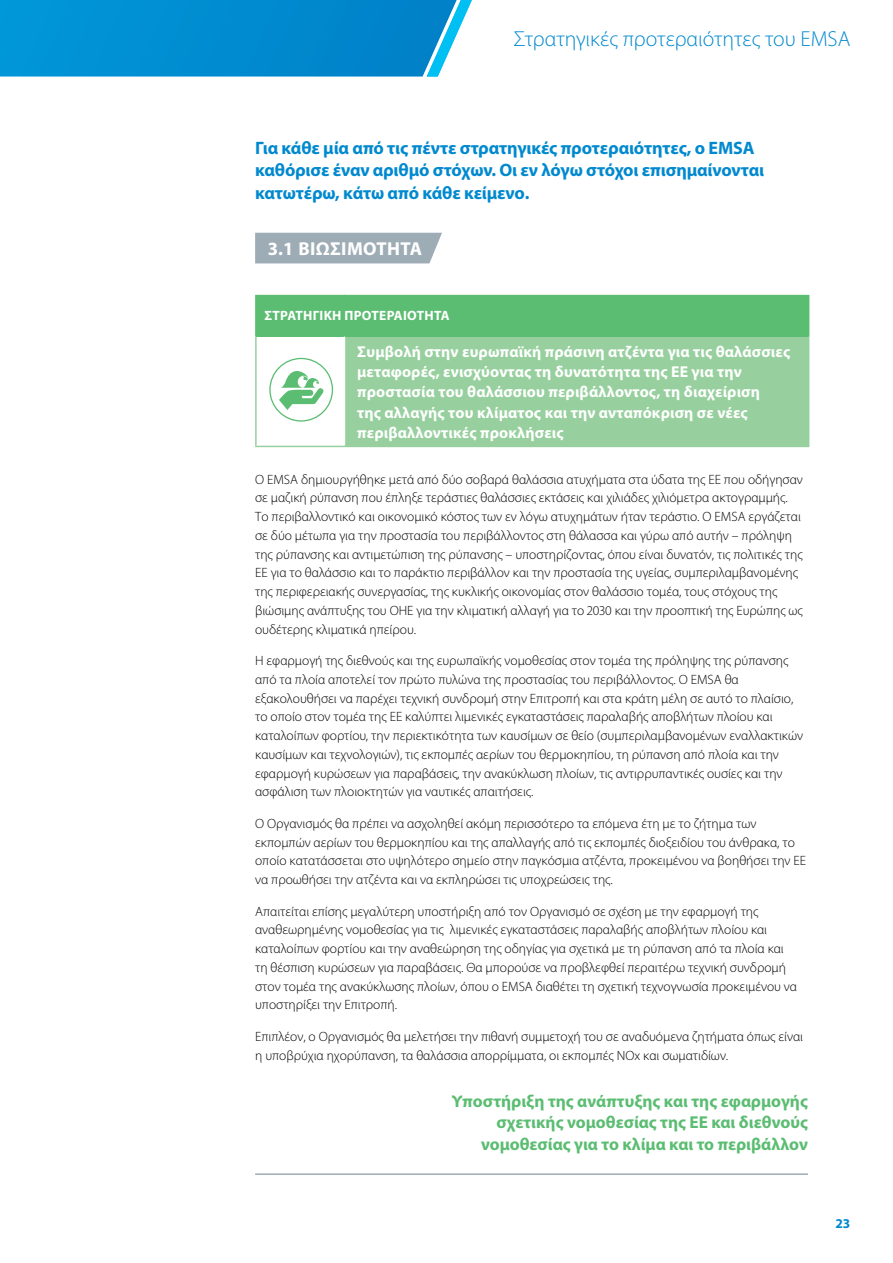
<style>
.page{position:relative;width:893px;height:1263px;background:#fff}
.page>*{position:absolute;margin:0;border:0;box-sizing:border-box;transform-origin:0 0}
.t1{font:300 21.75px "Myriad Pro";color:#0089cf}
.t2{font:700 18.75px "Myriad Pro";letter-spacing:.02em;color:#fff}
.t3{font:700 18px/22.5px "Myriad Pro";letter-spacing:-.01em;color:#0089cf}
.t4{font:700 17.25px/21.8px "Myriad Pro";color:#5bbd72;text-align:right}
.t5{font:700 15.75px/20.2px "Myriad Pro";letter-spacing:.01em;color:#fff}
.t6{font:300 13.5px/18.8px "Myriad Pro";color:#000}
.t7{font:700 13.5px "Myriad Pro";letter-spacing:.02em;color:#fff}
.t8{font:700 13.5px "Myriad Pro";color:#0089cf}
</style>
<div class="page">
<div style="left:255px;top:233px;width:187px;height:30px;background:#9eacb5"></div>
<svg style="left:0;top:0;width:472px;height:77px;background:#0c92d3"></svg>
<div style="left:256px;top:294px;width:553px;height:43px;background:#5bbd72"></div>
<div style="left:344px;top:337px;width:465px;height:109px;background:#97d09e"></div>
<hr style="left:255px;top:293px;width:89px;height:2px;background:#fff">
<hr style="left:344px;top:293px;width:465px;height:2px;background:#fff">
<hr style="left:344px;top:337px;width:1px;height:109px;background:#fff">
<hr style="left:255px;top:337px;width:2px;height:109px;background:#97d09e">
<hr style="left:255px;top:446px;width:89px;height:1px;background:#97d09e">
<hr style="left:255px;top:295px;width:2px;height:42px;background:#5bbd72">
<hr style="left:344px;top:446px;width:465px;height:1px;background:#97d09e">
<svg style="left:269px;top:358px;width:64px;height:64px"></svg>
<hr style="left:255px;top:1173px;width:553px;height:2px;background:#9eacb5">
<h1 class="t1" style="left:514px;top:26px;width:338px">Στρατηγικές προτεραιότητες του EMSA</h1>
<h3 class="t3" style="left:255px;top:136px;width:510px">Για κάθε μία από τις πέντε στρατηγικές προτεραιότητες, ο EMSA καθόρισε έναν αριθμό στόχων. Οι εν λόγω στόχοι επισημαίνονται κατωτέρω, κάτω από κάθε κείμενο.</h3>
<h2 class="t2" style="left:268px;top:236px;width:156px">3.1 ΒΙΩΣΙΜΌΤΗΤΑ</h2>
<p class="t7" style="left:265px;top:307px;width:187px">ΣΤΡΑΤΗΓΙΚΉ ΠΡΟΤΕΡΑΙΌΤΗΤΑ</p>
<p class="t5" style="left:357px;top:341px;width:434px">Συμβολή στην ευρωπαϊκή πράσινη ατζέντα για τις θαλάσσιες μεταφορές, ενισχύοντας τη δυνατότητα της ΕΕ για την προστασία του θαλάσσιου περιβάλλοντος, τη διαχείριση<br>της αλλαγής του κλίματος και την ανταπόκριση σε νέες περιβαλλοντικές προκλήσεις</p>
<p class="t6" style="left:255px;top:469px;width:549px">Ο EMSA δημιουργήθηκε μετά από δύο σοβαρά θαλάσσια ατυχήματα στα ύδατα της ΕΕ που οδήγησαν σε μαζική ρύπανση που έπληξε τεράστιες θαλάσσιες εκτάσεις και χιλιάδες χιλιόμετρα ακτογραμμής.<br>Το περιβαλλοντικό και οικονομικό κόστος των εν λόγω ατυχημάτων ήταν τεράστιο. Ο EMSA εργάζεται σε δύο μέτωπα για την προστασία του περιβάλλοντος στη θάλασσα και γύρω από αυτήν – πρόληψη της ρύπανσης και αντιμετώπιση της ρύπανσης – υποστηρίζοντας, όπου είναι δυνατόν, τις πολιτικές της ΕΕ για το θαλάσσιο και το παράκτιο περιβάλλον και την προστασία της υγείας, συμπεριλαμβανομένης της περιφερειακής συνεργασίας, της κυκλικής οικονομίας στον θαλάσσιο τομέα, τους στόχους της βιώσιμης ανάπτυξης του ΟΗΕ για την κλιματική αλλαγή για το 2030 και την προοπτική της Ευρώπης ως ουδέτερης κλιματικά ηπείρου.</p>
<p class="t6" style="left:255px;top:651px;width:549px">Η εφαρμογή της διεθνούς και της ευρωπαϊκής νομοθεσίας στον τομέα της πρόληψης της ρύπανσης από τα πλοία αποτελεί τον πρώτο πυλώνα της προστασίας του περιβάλλοντος. Ο EMSA θα εξακολουθήσει να παρέχει τεχνική συνδρομή στην Επιτροπή και στα κράτη μέλη σε αυτό το πλαίσιο, το οποίο στον τομέα της ΕΕ καλύπτει λιμενικές εγκαταστάσεις παραλαβής αποβλήτων πλοίου και καταλοίπων φορτίου, την περιεκτικότητα των καυσίμων σε θείο (συμπεριλαμβανομένων εναλλακτικών καυσίμων και τεχνολογιών), τις εκπομπές αερίων του θερμοκηπίου, τη ρύπανση από πλοία και την εφαρμογή κυρώσεων για παραβάσεις, την ανακύκλωση πλοίων, τις αντιρρυπαντικές ουσίες και την ασφάλιση των πλοιοκτητών για ναυτικές απαιτήσεις.</p>
<p class="t6" style="left:255px;top:814px;width:552px">Ο Οργανισμός θα πρέπει να ασχοληθεί ακόμη περισσότερο τα επόμενα έτη με το ζήτημα των εκπομπών αερίων του θερμοκηπίου και της απαλλαγής από τις εκπομπές διοξειδίου του άνθρακα, το οποίο κατατάσσεται στο υψηλότερο σημείο στην παγκόσμια ατζέντα, προκειμένου να βοηθήσει την ΕΕ να προωθήσει την ατζέντα και να εκπληρώσει τις υποχρεώσεις της.</p>
<p class="t6" style="left:255px;top:902px;width:543px">Απαιτείται επίσης μεγαλύτερη υποστήριξη από τον Οργανισμό σε σχέση με την εφαρμογή της αναθεωρημένης νομοθεσίας για τις λιμενικές εγκαταστάσεις παραλαβής αποβλήτων πλοίου και καταλοίπων φορτίου και την αναθεώρηση της οδηγίας για σχετικά με τη ρύπανση από τα πλοία και τη θέσπιση κυρώσεων για παραβάσεις. Θα μπορούσε να προβλεφθεί περαιτέρω τεχνική συνδρομή στον τομέα της ανακύκλωσης πλοίων, όπου ο EMSA διαθέτει τη σχετική τεχνογνωσία προκειμένου να υποστηρίξει την Επιτροπή.</p>
<p class="t6" style="left:255px;top:1027px;width:549px">Επιπλέον, ο Οργανισμός θα μελετήσει την πιθανή συμμετοχή του σε αναδυόμενα ζητήματα όπως είναι η υποβρύχια ηχορύπανση, τα θαλάσσια απορρίμματα, οι εκπομπές NOx και σωματιδίων.</p>
<p class="t4" style="left:452px;top:1089px;width:358px">Υποστήριξη της ανάπτυξης και της εφαρμογής σχετικής νομοθεσίας της ΕΕ και διεθνούς νομοθεσίας για το κλίμα και το περιβάλλον</p>
<p class="t8" style="left:835px;top:1215px;width:16px">23</p>
</div>
